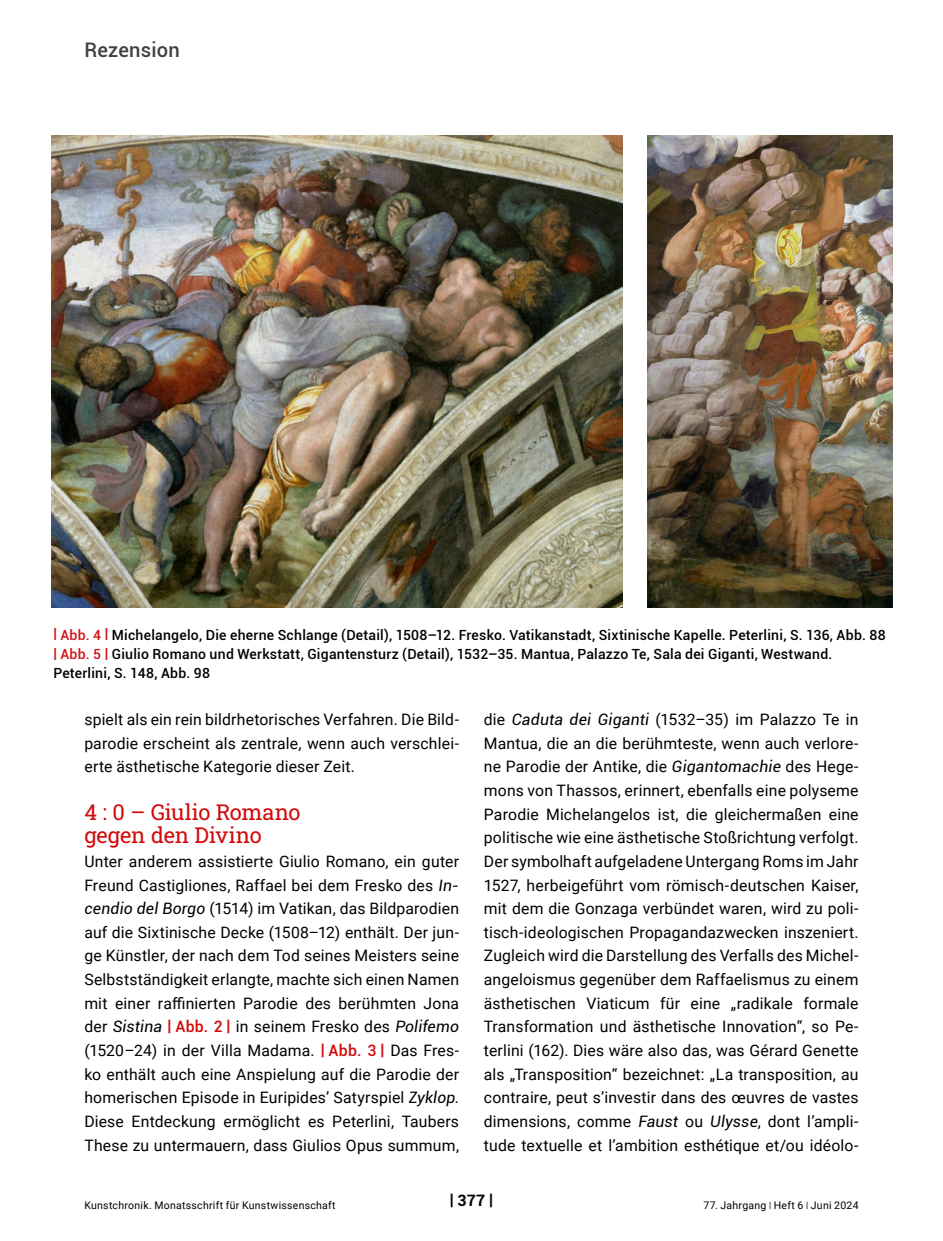
<style>
.page{position:relative;width:943px;height:1241px;background:#fff}
.page>*{position:absolute;margin:0;border:0;box-sizing:border-box;transform-origin:0 0}
.ZÜ_KC{font:21.88px/23.6px "Roboto Slab";letter-spacing:-.005em;color:#d30909}
.t1{font:500 20.12px "Roboto";letter-spacing:.01em;color:#424141}
.Fließtext{font:15.75px/23.6px "Roboto";letter-spacing:.01em;color:#000;text-align:justify}
.t2{font:700 15.75px "Roboto";color:#000}
.t3{font:500 14px/19.2px "Roboto";letter-spacing:.015em;color:#000}
.t4{font:10.5px "Roboto";letter-spacing:.025em;color:#000}
.s1{font-weight:700;color:#d31216}
.s2{color:#d31216}
.s3{font-style:italic}
.s4{font-weight:500;color:#d30909}
.s5{font-size:8.75px}
</style>
<div class="page">
<img style="left:51px;top:135px;width:571px;height:472px">
<img style="left:647px;top:135px;width:245px;height:473px">
<p class="t1" style="left:84px;top:36px;width:97px">Rezension</p>
<p class="t3" style="left:53px;top:624px;width:834px"><span class="s1">|</span> <span class="s2">Abb. 4</span> <span class="s1">|</span> Michelangelo, Die eherne Schlange (Detail), 1508–12. Fresko. Vatikanstadt, Sixtinische Kapelle. Peterlini, S. 136, Abb. 88</p>
<p class="t3" style="left:53px;top:643px;width:780px"><span class="s1">|</span> <span class="s2">Abb. 5</span> <span class="s1">|</span> Giulio Romano und Werkstatt, Gigantensturz (Detail), 1532–35. Mantua, Palazzo Te, Sala dei Giganti, Westwand.<br>Peterlini, S. 148, Abb. 98</p>
<p class="Fließtext" style="left:84px;top:707px;width:376px">spielt als ein rein bildrhetorisches Verfahren. Die Bild&shy;parodie erscheint als zentrale, wenn auch verschlei&shy;erte ästhetische Kategorie dieser Zeit.</p>
<p class="ZÜ_KC" style="left:84px;top:799px;width:218px">4 : 0 – Giulio Romano gegen den Divino</p>
<p class="Fließtext" style="left:84px;top:848px;width:376px">Unter anderem assistierte Giulio Romano, ein guter Freund Castigliones, Raffael bei dem Fresko des <span class="s3">In&shy;cendio del Borgo</span> (1514) im Vatikan, das Bildparodien auf die Sixtinische Decke (1508–12) enthält. Der jun&shy;ge Künstler, der nach dem Tod seines Meisters seine Selbstständigkeit erlangte, machte sich einen Namen mit einer raffinierten Parodie des berühmten Jona der <span class="s3">Sistina</span> <span class="s1">|</span> <span class="s4">Abb. 2</span> <span class="s1">|</span> in seinem Fresko des <span class="s3">Polifemo </span>(1520–24) in der Villa Madama. <span class="s1">|</span> <span class="s4">Abb. 3</span> <span class="s1">|</span> Das Fres&shy;ko enthält auch eine Anspielung auf die Parodie der homerischen Episode in Euripides’ Satyrspiel <span class="s3">Zyklop</span>.<br>Diese Entdeckung ermöglicht es Peterlini, Taubers These zu untermauern, dass Giulios Opus summum,</p>
<p class="Fließtext" style="left:484px;top:707px;width:376px">die <span class="s3">Caduta dei Giganti</span> (1532–35) im Palazzo Te in Mantua, die an die berühmteste, wenn auch verlore&shy;ne Parodie der Antike, die <span class="s3">Gigantomachie</span> des Hege&shy;mons von Thassos, erinnert, ebenfalls eine polyseme Parodie Michelangelos ist, die gleichermaßen eine politische wie eine ästhetische Stoßrichtung verfolgt.</p>
<p class="Fließtext" style="left:484px;top:848px;width:376px">Der symbolhaft aufgeladene Untergang Roms im Jahr 1527, herbeigeführt vom römisch-deutschen Kaiser, mit dem die Gonzaga verbündet waren, wird zu poli&shy;tisch-ideologischen Propagandazwecken inszeniert.<br>Zugleich wird die Darstellung des Verfalls des Michel&shy;angeloismus gegenüber dem Raffaelismus zu einem ästhetischen Viaticum für eine „radikale formale Transformation und ästhetische Innovation“, so Pe&shy;terlini (162). Dies wäre also das, was Gérard Genette als „Transposition“ bezeichnet: „La transposition, au contraire, peut s’investir dans des œuvres de vastes dimensions, comme <span class="s3">Faust</span> ou <span class="s3">Ulysse</span>, dont l’ampli&shy;tude textuelle et l’ambition esthétique et/ou idéolo-</p>
<p class="t4" style="left:84px;top:1197px;width:253px">Kunstchronik. Monatsschrift für Kunstwissenschaft</p>
<p class="t2" style="left:449px;top:1189px;width:45px">| 377 |</p>
<p class="t4" style="left:703px;top:1197px;width:157px">77. Jahrgang <span class="s5">|</span> Heft 6 <span class="s5">|</span> Juni 2024</p>
</div>
